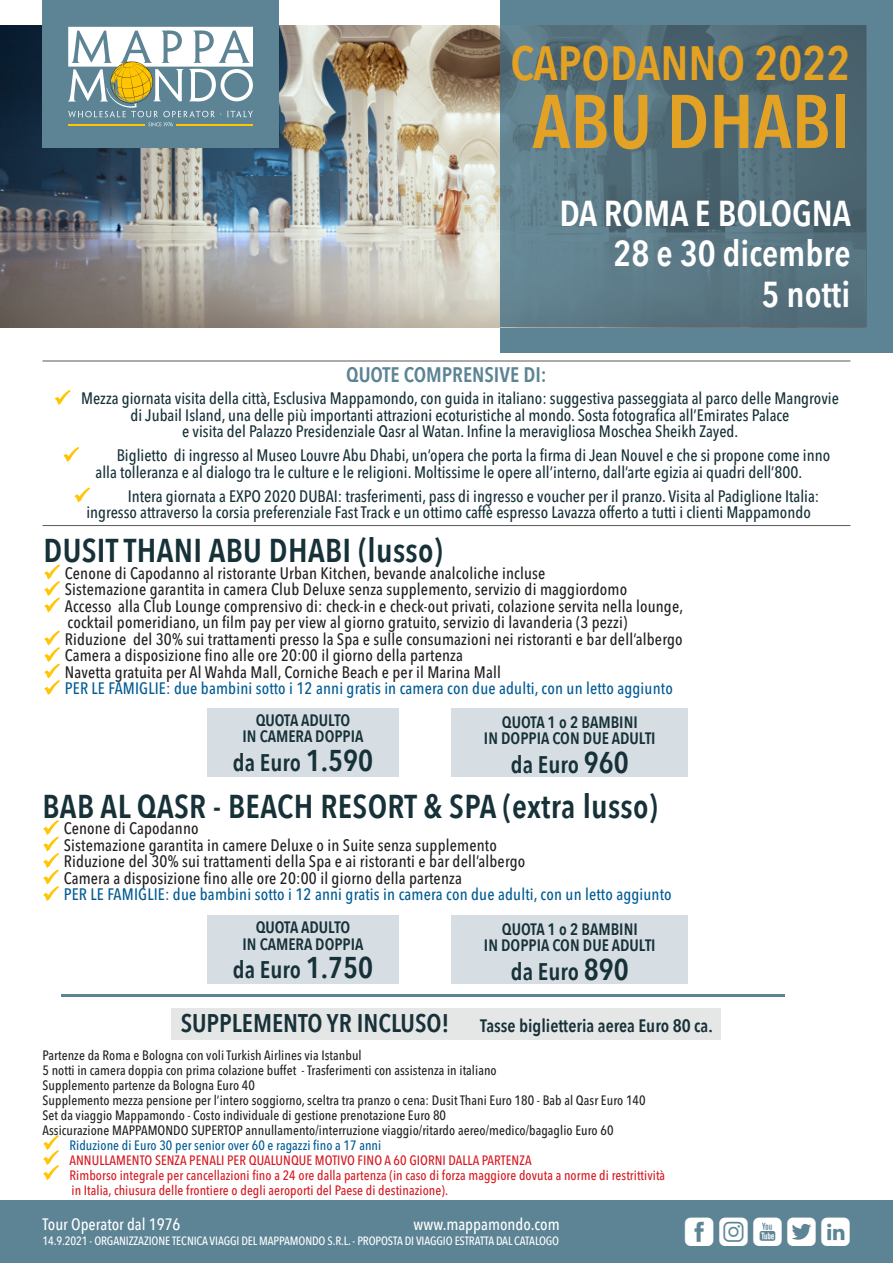
<style>
.page{position:relative;width:893px;height:1263px;background:#fff}
.page>*{position:absolute;margin:0;border:0;box-sizing:border-box;transform-origin:0 0}
.t1{font:600 75px "Avenir Next Condensed";color:#e4a225}
.t2{font:600 48px "Avenir Next Condensed";color:#e4a225}
.t3{font:600 36px/40.5px "Avenir Next Condensed";color:#fff;text-align:right}
.t4{font:36px "Mappamondoutil";letter-spacing:.125em;color:#fff}
.t5{font:600 33px "Avenir Next Condensed";letter-spacing:.01em;color:#173138}
.t6{font:600 24px "Avenir Next Condensed";color:#173138}
.t7{font:600 21px "Avenir Next Condensed";color:#5c8495}
.t8{font:600 18px "Avenir Next Condensed";color:#173138}
.t9{font:500 condensed 16.5px/16.5px "Avenir Next LT Pro";letter-spacing:.01em;color:#231f20}
.t10{font:500 condensed 16.5px/16.5px "Avenir Next LT Pro";color:#173138}
.t11{font:500 condensed 16.5px "Avenir Next LT Pro";letter-spacing:.01em;color:#005b94}
.t12{font:600 16.5px/16.5px "Avenir Next Condensed";color:#173138;text-align:center}
.t13{font:500 16.5px "Avenir Next Condensed";color:#fff}
.t14{font:500 condensed 13.5px/15px "Avenir Next LT Pro";letter-spacing:.005em;color:#231f20}
.t15{font:500 condensed 13.5px/15px "Avenir Next LT Pro";letter-spacing:.005em;color:#d7171f}
.t16{font:500 condensed 13.5px "Avenir Next LT Pro";letter-spacing:.005em;color:#005b94}
.t17{font:500 12px "Avenir Next Condensed";letter-spacing:-.01em;color:#fff}
.s1{font-size:30px}
.s2{font-size:25.5px}
</style>
<div class="page">
<div style="left:500px;top:0;width:393px;height:353px;background:#5c8495"></div>
<img style="left:0;top:26px;width:500px;height:301px">
<div style="left:0;top:1200px;width:893px;height:63px;background:#5c8495"></div>
<svg style="left:500px;top:26px;width:367px;height:301px"></svg>
<div style="left:43px;top:0;width:236px;height:148px;background:#5c8495"></div>
<svg style="left:68px;top:27px;width:185px;height:99px"></svg>
<div style="left:171px;top:1008px;width:550px;height:32px;background:#e5e6e6"></div>
<hr style="left:43px;top:525px;width:807px;height:1px;background:#57585a">
<hr style="left:43px;top:361px;width:807px;height:1px;background:#57585a">
<div style="left:452px;top:708px;width:236px;height:68px;background:#d6dee3"></div>
<div style="left:207px;top:708px;width:192px;height:68px;background:#d6dee3"></div>
<div style="left:452px;top:915px;width:236px;height:69px;background:#d6dee3"></div>
<div style="left:207px;top:916px;width:192px;height:68px;background:#d6dee3"></div>
<hr style="left:62px;top:995px;width:723px;height:2px;background:#5c8495">
<svg style="left:43px;top:1135px;width:16px;height:45px"></svg>
<svg style="left:54px;top:390px;width:17px;height:15px"></svg>
<svg style="left:63px;top:447px;width:16px;height:15px"></svg>
<svg style="left:74px;top:487px;width:16px;height:16px"></svg>
<svg style="left:44px;top:564px;width:16px;height:49px"></svg>
<svg style="left:44px;top:630px;width:16px;height:65px"></svg>
<svg style="left:43px;top:820px;width:16px;height:81px"></svg>
<h2 class="t2" style="left:510px;top:22px;width:342px">CAPODANNO 2022</h2>
<h1 class="t1" style="left:532px;top:57px;width:319px">ABU DHABI</h1>
<h3 class="t3" style="left:560px;top:192px;width:293px">DA ROMA E BOLOGNA<br>28 e 30 dicembre<br>5 notti</h3>
<p class="t7" style="left:346px;top:356px;width:202px">QUOTE COMPRENSIVE DI:</p>
<p class="t10" style="left:81px;top:390px;width:759px;text-align:center">Mezza giornata visita della città, Esclusiva Mappamondo, con guida in italiano: suggestiva passeggiata al parco delle Mangrovie di Jubail Island, una delle più importanti attrazioni ecoturistiche al mondo. Sosta fotografica all’Emirates Palace<br>e visita del Palazzo Presidenziale Qasr al Watan. Infine la meravigliosa Moschea Sheikh Zayed.</p>
<p class="t10" style="left:96px;top:447px;width:736px;text-indent:21px">Biglietto di ingresso al Museo Louvre Abu Dhabi, un’opera che porta la firma di Jean Nouvel e che si propone come inno alla tolleranza e al dialogo tra le culture e le religioni. Moltissime le opere all’interno, dall’arte egizia ai quadri dell’800.</p>
<p class="t10" style="left:86px;top:488px;width:734px;text-indent:41px">Intera giornata a EXPO 2020 DUBAI: trasferimenti, pass di ingresso e voucher per il pranzo. Visita al Padiglione Italia: ingresso attraverso la corsia preferenziale Fast Track e un ottimo caffè espresso Lavazza offerto a tutti i clienti Mappamondo</p>
<h3 class="t5" style="left:44px;top:522px;width:401px">DUSIT THANI ABU DHABI (lusso)</h3>
<p class="t9" style="left:65px;top:565px;width:620px">Cenone di Capodanno al ristorante Urban Kitchen, bevande analcoliche incluse<br>Sistemazione garantita in camera Club Deluxe senza supplemento, servizio di maggiordomo<br>Accesso alla Club Lounge comprensivo di: check-in e check-out privati, colazione servita nella lounge, cocktail pomeridiano, un film pay per view al giorno gratuito, servizio di lavanderia (3 pezzi)<br>Riduzione del 30% sui trattamenti presso la Spa e sulle consumazioni nei ristoranti e bar dell’albergo Camera a disposizione fino alle ore 20:00 il giorno della partenza<br>Navetta gratuita per Al Wahda Mall, Corniche Beach e per il Marina Mall</p>
<p class="t11" style="left:65px;top:679px;width:609px">PER LE FAMIGLIE: due bambini sotto i 12 anni gratis in camera con due adulti, con un letto aggiunto</p>
<p class="t12" style="left:242px;top:711px;width:122px">QUOTA ADULTO<br>IN CAMERA DOPPIA</p>
<h3 class="t6" style="left:233px;top:742px;width:142px">da Euro <span class="s1">1.590</span></h3>
<p class="t12" style="left:484px;top:713px;width:173px">QUOTA 1 o 2 BAMBINI<br>IN DOPPIA CON DUE ADULTI</p>
<h3 class="t6" style="left:511px;top:743px;width:119px">da Euro <span class="s1">960</span></h3>
<h3 class="t5" style="left:43px;top:778px;width:617px">BAB AL QASR - BEACH RESORT &amp; SPA (extra lusso)</h3>
<p class="t9" style="left:64px;top:820px;width:463px">Cenone di Capodanno<br>Sistemazione garantita in camere Deluxe o in Suite senza supplemento Riduzione del 30% sui trattamenti della Spa e ai ristoranti e bar dell’albergo Camera a disposizione fino alle ore 20:00 il giorno della partenza</p>
<p class="t11" style="left:64px;top:885px;width:609px">PER LE FAMIGLIE: due bambini sotto i 12 anni gratis in camera con due adulti, con un letto aggiunto</p>
<p class="t12" style="left:242px;top:919px;width:122px">QUOTA ADULTO<br>IN CAMERA DOPPIA</p>
<h3 class="t6" style="left:233px;top:949px;width:142px">da Euro <span class="s1">1.750</span></h3>
<p class="t12" style="left:484px;top:920px;width:173px">QUOTA 1 o 2 BAMBINI<br>IN DOPPIA CON DUE ADULTI</p>
<h3 class="t6" style="left:511px;top:951px;width:119px">da Euro <span class="s1">890</span></h3>
<p class="t8" style="left:181px;top:1010px;width:534px"><span class="s2">SUPPLEMENTO YR INCLUSO!</span> Tasse biglietteria aerea Euro 80 ca.</p>
<p class="t14" style="left:43px;top:1047px;width:605px">Partenze da Roma e Bologna con voli Turkish Airlines via Istanbul<br>5 notti in camera doppia con prima colazione buffet - Trasferimenti con assistenza in italiano<br>Supplemento partenze da Bologna Euro 40<br>Supplemento mezza pensione per l’intero soggiorno, sceltra tra pranzo o cena: Dusit Thani Euro 180 - Bab al Qasr Euro 140<br>Set da viaggio Mappamondo - Costo individuale di gestione prenotazione Euro 80<br>Assicurazione MAPPAMONDO SUPERTOP annullamento/interruzione viaggio/ritardo aereo/medico/bagaglio Euro 60</p>
<p class="t16" style="left:70px;top:1136px;width:313px">Riduzione di Euro 30 per senior over 60 e ragazzi fino a 17 anni</p>
<p class="t15" style="left:70px;top:1152px;width:597px">ANNULLAMENTO SENZA PENALI PER QUALUNQUE MOTIVO FINO A 60 GIORNI DALLA PARTENZA<br>Rimborso integrale per cancellazioni fino a 24 ore dalla partenza (in caso di forza maggiore dovuta a norme di restrittività in Italia, chiusura delle frontiere o degli aeroporti del Paese di destinazione).</p>
<p class="t13" style="left:43px;top:1214px;width:140px">Tour Operator dal 1976</p>
<p class="t13" style="left:414px;top:1214px;width:148px">www.mappamondo.com</p>
<p class="t17" style="left:43px;top:1233px;width:518px">14.9.2021 - ORGANIZZAZIONE TECNICA VIAGGI DEL MAPPAMONDO S.R.L. - PROPOSTA DI VIAGGIO ESTRATTA DAL CATALOGO</p>
<h3 class="t4" style="left:685px;top:1212px;width:167px">fiytl</h3>
</div>
